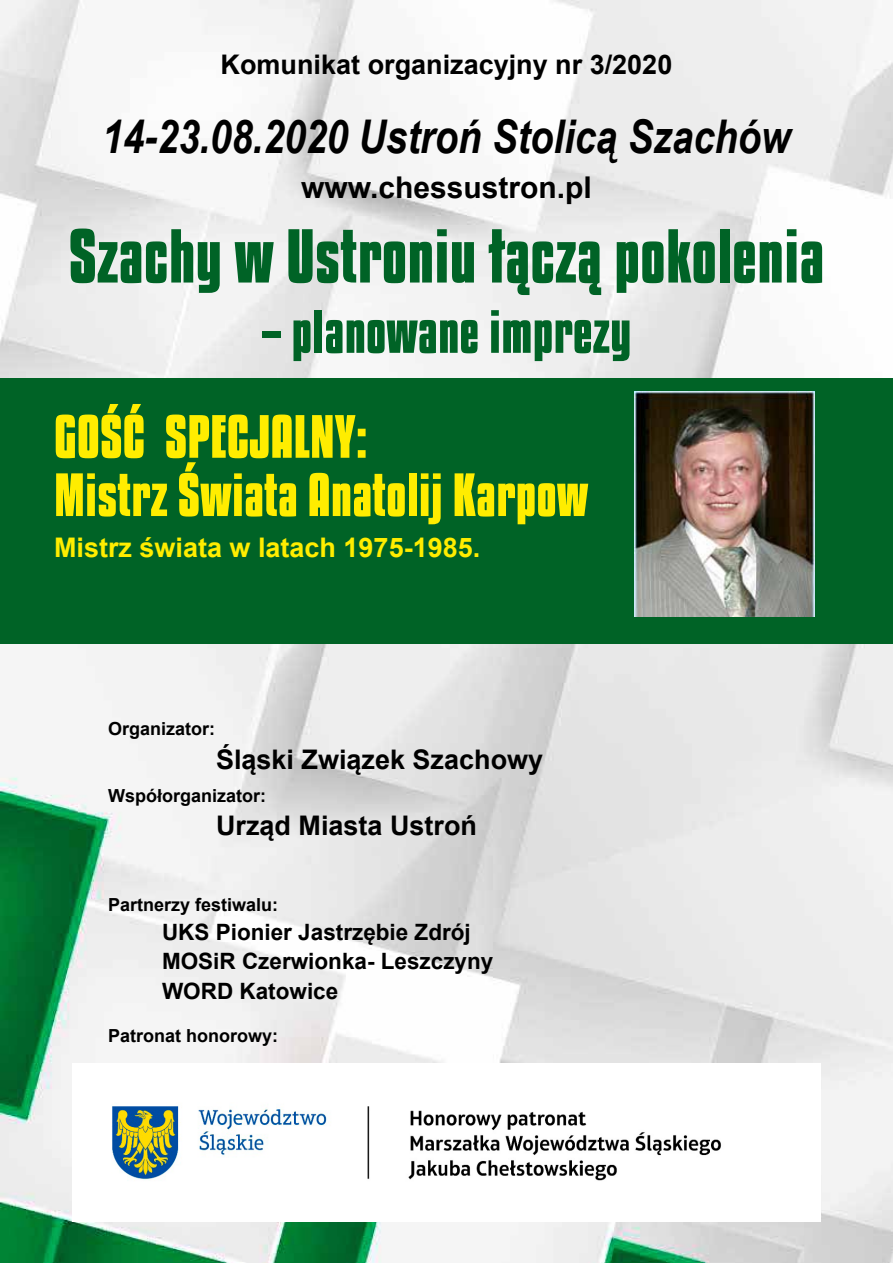
<style>
.page{position:relative;width:893px;height:1263px;background:#fff}
.page>*{position:absolute;margin:0;border:0;box-sizing:border-box;transform-origin:0 0}
.t1{font:700 67.5px "Kenyan Coffee Rg";color:#006326}
.t2{font:700 54px/58.2px "Kenyan Coffee Rg";color:#ffed00}
.t3{font:700 54px "Kenyan Coffee Rg";color:#006326}
.t4{font:italic 700 46.5px "Arial Narrow";color:#000}
.t5{font:700 30px "Arial";color:#000}
.t6{font:700 27px "Arial";color:#000}
.t7{font:700 27px "Arial";color:#ffed00}
.t8{font:700 22.5px/29.5px "Arial";color:#000}
.t9{font:700 18px "Arial";color:#000}
</style>
<div class="page">
<img style="left:0;top:0;width:893px;height:1263px">
<div style="left:0;top:378px;width:893px;height:266px;background:#006326"></div>
<img style="left:634px;top:392px;width:180px;height:225px">
<img style="left:72px;top:1063px;width:749px;height:159px">
<p class="t6" style="left:221px;top:45px;width:453px">Komunikat organizacyjny nr 3/2020</p>
<h3 class="t4" style="left:102px;top:102px;width:690px">14-23.08.2020 Ustroń Stolicą Szachów</h3>
<p class="t5" style="left:301px;top:166px;width:292px">www.chessustron.pl</p>
<h1 class="t1" style="left:68px;top:210px;width:758px">Szachy w Ustroniu łączą pokolenia</h1>
<h2 class="t3" style="left:261px;top:295px;width:372px">– planowane imprezy</h2>
<h2 class="t2" style="left:54px;top:405px;width:536px">GOŚĆ SPECJALNY:<br>Mistrz Świata Anatolij Karpow</h2>
<p class="t7" style="left:54px;top:529px;width:428px">Mistrz świata w latach 1975-1985.</p>
<p class="t9" style="left:108px;top:716px;width:109px">Organizator:</p>
<p class="t6" style="left:216px;top:740px;width:329px">Śląski Związek Szachowy</p>
<p class="t9" style="left:108px;top:783px;width:160px">Współorganizator:</p>
<p class="t6" style="left:216px;top:807px;width:263px">Urząd Miasta Ustroń</p>
<p class="t9" style="left:108px;top:892px;width:172px">Partnerzy festiwalu:</p>
<p class="t8" style="left:162px;top:917px;width:333px">UKS Pionier Jastrzębie Zdrój<br>MOSiR Czerwionka- Leszczyny<br>WORD Katowice</p>
<p class="t9" style="left:108px;top:1023px;width:172px">Patronat honorowy:</p>
</div>
